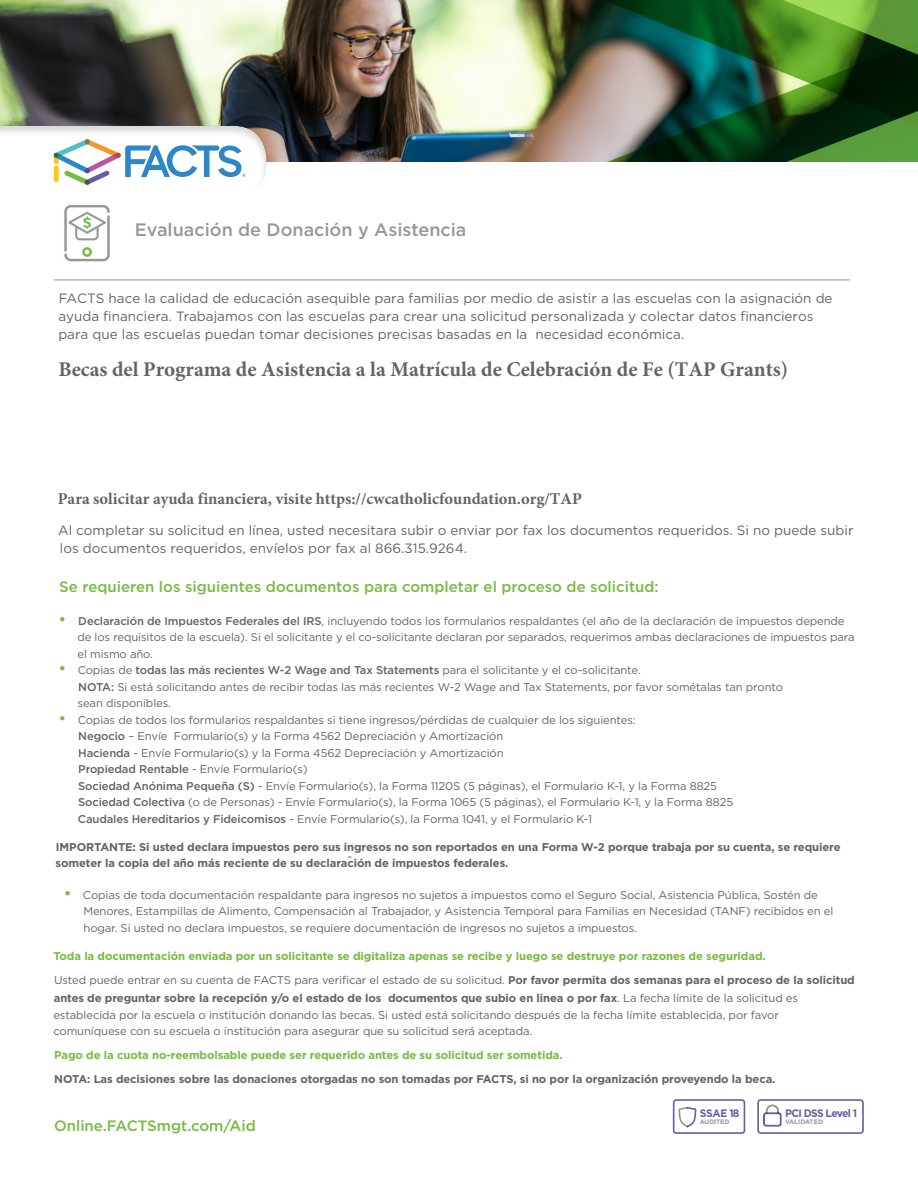
<style>
.page{position:relative;width:918px;height:1188px;background:#fff}
.page>*{position:absolute;margin:0;border:0;box-sizing:border-box;transform-origin:0 0}
.t1{font:700 21px "Minion Pro";color:#636466}
.t2{font:500 18px "Gotham";color:#979797}
.t3{font:700 16.5px "Minion Pro";color:#636466}
.URL{font:500 15px "Gotham";color:#78ba42}
.URL-2{font:13.5px/18px "Gotham";color:#636366}
.t4{font:11.25px/16.5px "Gotham";letter-spacing:-.01em;color:#636366}
.t5{font:700 11.25px/16.5px "Gotham";letter-spacing:-.01em;color:#636366}
.t6{font:700 11.25px "Gotham";letter-spacing:-.01em;color:#78ba42}
.t7{font:700 10.8px "Gotham";letter-spacing:-.07em;color:#665fa9;scale:.96 1}
.t8{font:700 10.8px "Gotham";letter-spacing:-.03em;color:#675faa;scale:.96 1}
.t9{font:700 6.45px "Gotham";color:#979797}
.t10{font:700 6.45px "Gotham";letter-spacing:-.02em;color:#979797}
.s1{font-size:16.5px;color:#78ba42}
.s2{font-weight:500}
.s3{font-weight:400}
</style>
<div class="page">
<img style="left:0;top:0;width:550px;height:162px">
<img style="left:550px;top:5px;width:179px;height:157px">
<svg style="left:729px;top:0;width:189px;height:162px;background:#326423"></svg>
<svg style="left:673px;top:1099px;width:72px;height:35px"></svg>
<svg style="left:757px;top:1099px;width:107px;height:35px"></svg>
<div style="left:0;top:124px;width:269px;height:75px;background:#231f20;opacity:.17"></div>
<svg style="left:0;top:126px;width:267px;height:72px"></svg>
<hr style="left:54px;top:280px;width:796px;height:1px;background:#979797">
<img style="left:52px;top:198px;width:70px;height:64px">
<p class="t2" style="left:135px;top:218px;width:333px">Evaluación de Donación y Asistencia</p>
<p class="URL-2" style="left:58px;top:289px;width:776px">FACTS hace la calidad de educación asequible para familias por medio de asistir a las escuelas con la asignación de ayuda financiera. Trabajamos con las escuelas para crear una solicitud personalizada y colectar datos financieros para que las escuelas puedan tomar decisiones precisas basadas en la necesidad económica.</p>
<h1 class="t1" style="left:58px;top:355px;width:731px">Becas del Programa de Asistencia a la Matrícula de Celebración de Fe (TAP Grants)</h1>
<h3 class="t3" style="left:58px;top:487px;width:526px">Para solicitar ayuda financiera, visite https://cwcatholicfoundation.org/TAP</h3>
<p class="URL-2" style="left:58px;top:521px;width:797px">Al completar su solicitud en línea, usted necesitara subir o enviar por fax los documentos requeridos. Si no puede subir los documentos requeridos, envíelos por fax al 866.315.9264.</p>
<p class="URL" style="left:59px;top:577px;width:601px">Se requieren los siguientes documentos para completar el proceso de solicitud:</p>
<p class="t4" style="left:77px;top:612px;width:779px;text-indent:-19px"><span class="s1">•</span> <span class="s2">Declaración de Impuestos Federales del IRS</span>, incluyendo todos los formularios respaldantes (el año de la declaración de impuestos depende de los requisitos de la escuela). Si el solicitante y el co-solicitante declaran por separados, requerimos ambas declaraciones de impuestos para el mismo año.</p>
<p class="t4" style="left:78px;top:662px;width:707px;text-indent:-19px"><span class="s1">•</span> Copias de <span class="s2">todas las más recientes W-2 Wage and Tax Statements</span> para el solicitante y el co-solicitante.<br><span class="s2">NOTA:</span> Si está solicitando antes de recibir todas las más recientes W-2 Wage and Tax Statements, por favor sométalas tan pronto sean disponibles.</p>
<p class="t4" style="left:78px;top:711px;width:657px;text-indent:-19px"><span class="s1">•</span> Copias de todos los formularios respaldantes si tiene ingresos/pérdidas de cualquier de los siguientes:<br><span class="s2">Negocio</span> – Envíe Formulario(s) y la Forma 4562 Depreciación y Amortización<br><span class="s2">Hacienda</span> - Envíe Formulario(s) y la Forma 4562 Depreciación y Amortización<br><span class="s2">Propiedad Rentable</span> - Envíe Formulario(s)<br><span class="s2">Sociedad Anónima Pequeña (S)</span> - Envíe Formulario(s), la Forma 1120S (5 páginas), el Formulario K-1, y la Forma 8825<br><span class="s2">Sociedad Colectiva</span> (o de Personas) - Envíe Formulario(s), la Forma 1065 (5 páginas), el Formulario K-1, y la Forma 8825<br><span class="s2">Caudales Hereditarios y Fideicomisos</span> - Envíe Formulario(s), la Forma 1041, y el Formulario K-1</p>
<p class="t5" style="left:56px;top:839px;width:786px">IMPORTANTE: Si usted declara impuestos pero sus ingresos no son reportados en una Forma W-2 porque trabaja por su cuenta, se requiere someter la copia del año más reciente de su declaración de impuestos federales.</p>
<p class="t4" style="left:83px;top:886px;width:751px;text-indent:-20px"><span class="s1">•</span> Copias de toda documentación respaldante para ingresos no sujetos a impuestos como el Seguro Social, Asistencia Pública, Sostén de<br>Menores, Estampillas de Alimento, Compensación al Trabajador, y Asistencia Temporal para Familias en Necesidad (TANF) recibidos en el hogar. Si usted no declara impuestos, se requiere documentación de ingresos no sujetos a impuestos.</p>
<p class="t6" style="left:54px;top:949px;width:714px">Toda la documentación enviada por un solicitante se digitaliza apenas se recibe y luego se destruye por razones de seguridad.</p>
<p class="t5" style="left:54px;top:971px;width:803px;line-height:18px"><span class="s3">Usted puede entrar en su cuenta de FACTS para verificar el estado de su solicitud.</span> Por favor permita dos semanas para el proceso de la solicitud antes de preguntar sobre la recepción y/o el estado de los documentos que subio en linea o por fax<span class="s3">. La fecha límite de la solicitud es</span></p>
<p class="t4" style="left:53px;top:1006px;width:727px">establecida por la escuela o institución donando las becas. Si usted está solicitando después de la fecha límite establecida, por favor comuníquese con su escuela o institución para asegurar que su solicitud será aceptada.</p>
<p class="t6" style="left:54px;top:1048px;width:510px">Pago de la cuota no-reembolsable puede ser requerido antes de su solicitud ser sometida.</p>
<p class="t5" style="left:54px;top:1071px;width:723px">NOTA: Las decisiones sobre las donaciones otorgadas no son tomadas por FACTS, si no por la organización proveyendo la beca.</p>
<p class="URL" style="left:54px;top:1116px;width:203px">Online.FACTSmgt.com/Aid</p>
<p class="t8" style="left:700px;top:1106px;width:43px">SSAE 18</p>
<p class="t10" style="left:700px;top:1118px;width:31px">AUDITED</p>
<p class="t7" style="left:785px;top:1106px;width:77px">PCI DSS Level 1</p>
<p class="t9" style="left:785px;top:1118px;width:40px">VALIDATED</p>
</div>
